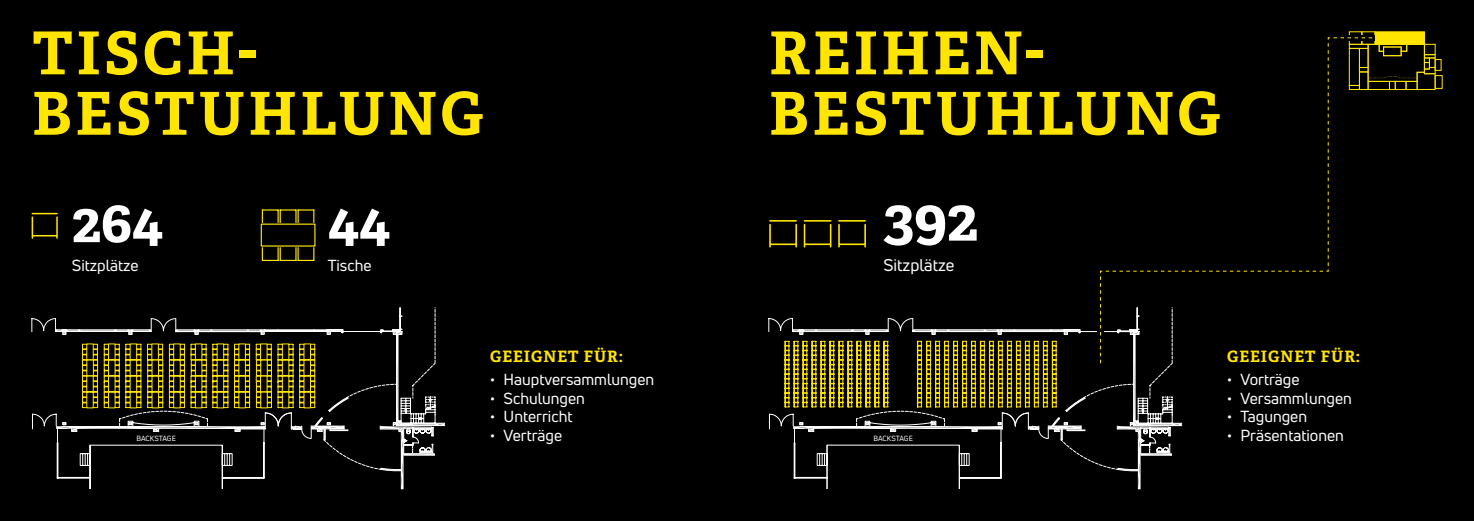
<style>
.page{position:relative;width:1474px;height:521px;background:#fff}
.page>*{position:absolute;margin:0;border:0;box-sizing:border-box;transform-origin:0 0}
.t1{font:700 59.94px "Adelle";color:#fff}
.t2{font:700 59.15px/60.4px "Adelle";letter-spacing:.06em;color:#ffe500}
.t3{font:700 56.52px "Adelle";color:#fff}
.t4{font:16.62px "Uni Neue";color:#fff}
.t5{font:15.66px "Uni Neue";color:#fff}
.t6{font:700 15.66px "Adelle";letter-spacing:.06em;color:#ffe500}
.t7{font:7.35px "Uni Neue";letter-spacing:-.005em;color:#fff}
</style>
<div class="page">
<div style="left:0;top:0;width:1473px;height:521px;background:#000"></div>
<div style="left:1374px;top:32px;width:50px;height:12px;background:#ffe500"></div>
<div style="left:1434px;top:75px;width:8px;height:14px;border:1px solid #ffe500"></div>
<div style="left:1434px;top:59px;width:7px;height:12px;border:1px solid #ffe500"></div>
<hr style="left:771px;top:243px;width:24px;height:2px;background:#ffe500">
<svg style="left:769px;top:225px;width:1px;height:22px"></svg>
<hr style="left:770px;top:220px;width:26px;height:2px;background:#ffe500">
<hr style="left:56px;top:217px;width:2px;height:21px;background:#ffe500">
<svg style="left:32px;top:213px;width:25px;height:25px"></svg>
<svg style="left:260px;top:209px;width:56px;height:52px"></svg>
<svg style="left:55px;top:318px;width:390px;height:171px"></svg>
<svg style="left:784px;top:37px;width:651px;height:452px"></svg>
<svg style="left:1099px;top:37px;width:293px;height:332px"></svg>
<div style="left:1098px;top:366px;width:6px;height:8px;background:#000"></div>
<h2 class="t2" style="left:32px;top:23px;width:452px">TISCH-<br>BESTUHLUNG</h2>
<h2 class="t2" style="left:769px;top:23px;width:452px">REIHEN-<br>BESTUHLUNG</h2>
<h3 class="t3" style="left:72px;top:186px;width:93px">264</h3>
<p class="t5" style="left:72px;top:256px;width:68px">Sitzplätze</p>
<h3 class="t3" style="left:328px;top:186px;width:64px">44</h3>
<p class="t5" style="left:328px;top:256px;width:45px">Tische</p>
<h1 class="t1" style="left:883px;top:181px;width:96px">392</h1>
<p class="t4" style="left:883px;top:255px;width:72px">Sitzplätze</p>
<p class="t6" style="left:490px;top:347px;width:134px">GEEIGNET FÜR:</p>
<p class="t5" style="left:490px;top:369px;width:166px">• Hauptversammlungen</p>
<p class="t5" style="left:490px;top:388px;width:96px">• Schulungen</p>
<p class="t5" style="left:490px;top:407px;width:84px">• Unterricht</p>
<p class="t5" style="left:490px;top:426px;width:74px">• Verträge</p>
<p class="t7" style="left:136px;top:434px;width:41px">BACKSTAGE</p>
<p class="t7" style="left:873px;top:434px;width:41px">BACKSTAGE</p>
<p class="t6" style="left:1227px;top:347px;width:134px">GEEIGNET FÜR:</p>
<p class="t5" style="left:1226px;top:369px;width:74px">• Vorträge</p>
<p class="t5" style="left:1226px;top:388px;width:126px">• Versammlungen</p>
<p class="t5" style="left:1226px;top:407px;width:82px">• Tagungen</p>
<p class="t5" style="left:1226px;top:426px;width:118px">• Präsentationen</p>
</div>
